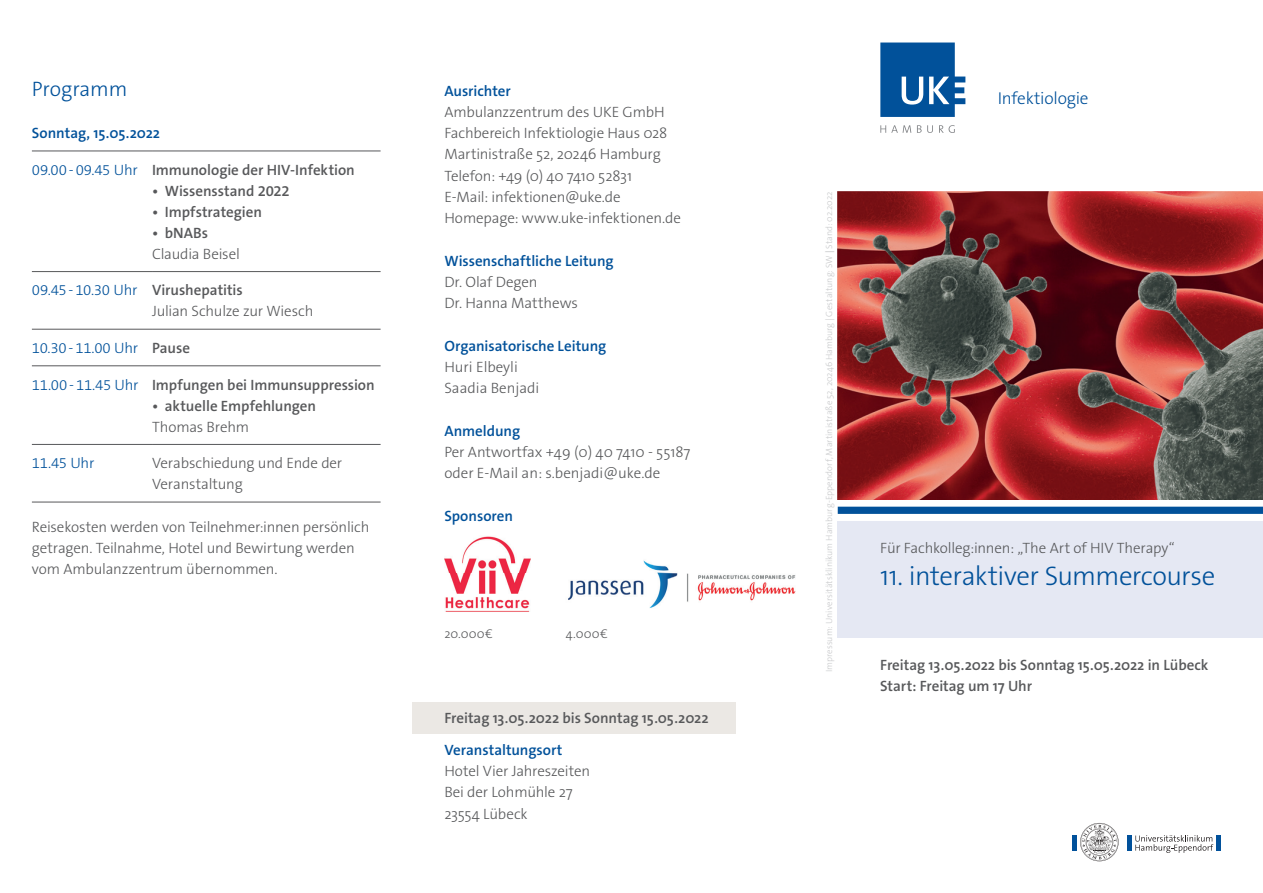
<style>
.page{position:relative;width:1263px;height:893px;background:#fff}
.page>*{position:absolute;margin:0;border:0;box-sizing:border-box;transform-origin:0 0}
.t1{font:300 27px "The Sans Os F";letter-spacing:-.025em;color:#01519a}
.t2{font:300 21px "The Sans Os F";color:#01519a}
.t3{font:300 17.25px "The Sans Os F";letter-spacing:-.015em;color:#01519a}
.t4{font:300 15px/21.3px "The Sans Os F";letter-spacing:-.01em;color:#57585a}
.t5{font:600 15px/21.3px "The Sans Os F";color:#57585a}
.t6{font:600 15px "The Sans Os F";letter-spacing:-.005em;color:#01519a}
.t7{font:300 15px "The Sans Os F";letter-spacing:-.015em;color:#01519a}
.t8{font:300 12.75px "The Sans Os F";color:#57585a}
.t9{font:300 9px "The Sans Os F";letter-spacing:.01em;color:#c7c8ca}
.s1{font-weight:300;color:#01519a}
.s2{color:#01519a}
.s3{font-weight:600}
.s4{font-weight:600;color:#57585a}
</style>
<div class="page">
<svg style="left:880px;top:43px;width:85px;height:74px"></svg>
<svg style="left:880px;top:125px;width:31px;height:8px"></svg>
<svg style="left:917px;top:125px;width:16px;height:8px"></svg>
<svg style="left:939px;top:125px;width:16px;height:8px"></svg>
<div style="left:412px;top:702px;width:324px;height:31px;background:#ebe8e4"></div>
<hr style="left:1072px;top:835px;width:4px;height:16px;background:#01519b">
<hr style="left:1127px;top:835px;width:4px;height:16px;background:#01519b">
<svg style="left:1080px;top:823px;width:38px;height:38px"></svg>
<svg style="left:1135px;top:835px;width:78px;height:18px"></svg>
<hr style="left:1216px;top:835px;width:4px;height:16px;background:#01519b">
<div style="left:838px;top:521px;width:425px;height:117px;background:#e5e8f3"></div>
<div style="left:838px;top:507px;width:425px;height:7px;background:#01519a"></div>
<img style="left:838px;top:191px;width:425px;height:309px">
<hr style="left:32px;top:151px;width:120px;height:1px;background:#57585a">
<hr style="left:152px;top:151px;width:229px;height:1px;background:#57585a">
<hr style="left:32px;top:271px;width:120px;height:1px;background:#57585a">
<hr style="left:152px;top:271px;width:229px;height:1px;background:#57585a">
<hr style="left:32px;top:329px;width:120px;height:1px;background:#57585a">
<hr style="left:152px;top:329px;width:229px;height:1px;background:#57585a">
<hr style="left:32px;top:365px;width:120px;height:1px;background:#57585a">
<hr style="left:152px;top:365px;width:229px;height:1px;background:#57585a">
<hr style="left:32px;top:444px;width:120px;height:1px;background:#57585a">
<hr style="left:152px;top:444px;width:229px;height:1px;background:#57585a">
<hr style="left:32px;top:502px;width:120px;height:1px;background:#57585a">
<hr style="left:152px;top:502px;width:229px;height:1px;background:#57585a">
<img style="left:444px;top:536px;width:86px;height:76px">
<img style="left:568px;top:560px;width:228px;height:48px">
<h2 class="t2" style="left:32px;top:75px;width:97px">Programm</h2>
<p class="t6" style="left:32px;top:123px;width:130px">Sonntag, 15.05.2022</p>
<p class="t5" style="left:32px;top:159px;width:324px"><span class="s1">09.00 - 09.45 Uhr</span> Immunologie der HIV-Infektion</p>
<p class="t5" style="left:152px;top:180px;width:139px">• Wissensstand 2022</p>
<p class="t5" style="left:152px;top:201px;width:111px">• Impfstrategien</p>
<p class="t5" style="left:152px;top:222px;width:58px">• bNABs</p>
<p class="t4" style="left:152px;top:243px;width:89px">Claudia Beisel</p>
<p class="t4" style="left:152px;top:280px;width:163px;text-indent:-120px"><span class="s2">09.45 - 10.30 Uhr</span> <span class="s3">Virushepatitis<br></span>Julian Schulze zur Wiesch</p>
<p class="t7" style="left:32px;top:338px;width:160px">10.30 - 11.00 Uhr <span class="s4">Pause</span></p>
<p class="t5" style="left:32px;top:374px;width:344px"><span class="s1">11.00 - 11.45 Uhr</span> Impfungen bei Immunsuppression</p>
<p class="t5" style="left:152px;top:395px;width:166px">• aktuelle Empfehlungen</p>
<p class="t4" style="left:152px;top:416px;width:99px">Thomas Brehm</p>
<p class="t7" style="left:32px;top:454px;width:64px">11.45 Uhr</p>
<p class="t4" style="left:152px;top:453px;width:192px">Verabschiedung und Ende der<br>Veranstaltung</p>
<p class="t4" style="left:32px;top:516px;width:339px">Reisekosten werden von Teilnehmer:innen persönlich getragen. Teilnahme, Hotel und Bewirtung werden vom Ambulanzzentrum übernommen.</p>
<p class="t6" style="left:444px;top:81px;width:68px">Ausrichter</p>
<p class="t4" style="left:444px;top:101px;width:238px">Ambulanzzentrum des UKE GmbH<br>Fachbereich Infektiologie Haus 028<br>Martinistraße 52, 20246 Hamburg<br>Telefon: +49 (0) 40 7410 52831<br>E-Mail: infektionen@uke.de<br>Homepage: www.uke-infektionen.de</p>
<p class="t6" style="left:444px;top:251px;width:171px">Wissenschaftliche Leitung</p>
<p class="t4" style="left:444px;top:271px;width:135px">Dr. Olaf Degen<br>Dr. Hanna Matthews</p>
<p class="t6" style="left:444px;top:336px;width:163px">Organisatorische Leitung</p>
<p class="t4" style="left:444px;top:356px;width:96px">Huri Elbeyli<br>Saadia Benjadi</p>
<p class="t6" style="left:444px;top:421px;width:77px">Anmeldung</p>
<p class="t4" style="left:444px;top:441px;width:248px">Per Antwortfax +49 (0) 40 7410 - 55187 oder E-Mail an: s.benjadi@uke.de</p>
<p class="t6" style="left:444px;top:506px;width:70px">Sponsoren</p>
<p class="t8" style="left:444px;top:625px;width:50px">20.000€</p>
<p class="t8" style="left:566px;top:625px;width:43px">4.000€</p>
<p class="t5" style="left:444px;top:707px;width:266px">Freitag 13.05.2022 bis Sonntag 15.05.2022</p>
<p class="t6" style="left:444px;top:740px;width:120px">Veranstaltungsort</p>
<p class="t4" style="left:444px;top:760px;width:147px">Hotel Vier Jahreszeiten<br>Bei der Lohmühle 27<br>23554 Lübeck</p>
<p class="t9" style="left:823px;top:672px;width:483px;rotate:-90deg">Impressum: Universitätsklinikum Hamburg-Eppendorf, Martinistraße 52, 20246 Hamburg Gestaltung: SW <span class="s3">|</span> Stand: 02.2022</p>
<p class="t3" style="left:998px;top:87px;width:92px">Infektiologie</p>
<p class="t4" style="left:880px;top:538px;width:296px">Für Fachkolleg:innen: „The Art of HIV Therapy“</p>
<h1 class="t1" style="left:880px;top:558px;width:337px">11. interaktiver Summercourse</h1>
<p class="t5" style="left:880px;top:654px;width:330px">Freitag 13.05.2022 bis Sonntag 15.05.2022 in Lübeck<br>Start: Freitag um 17 Uhr</p>
</div>
